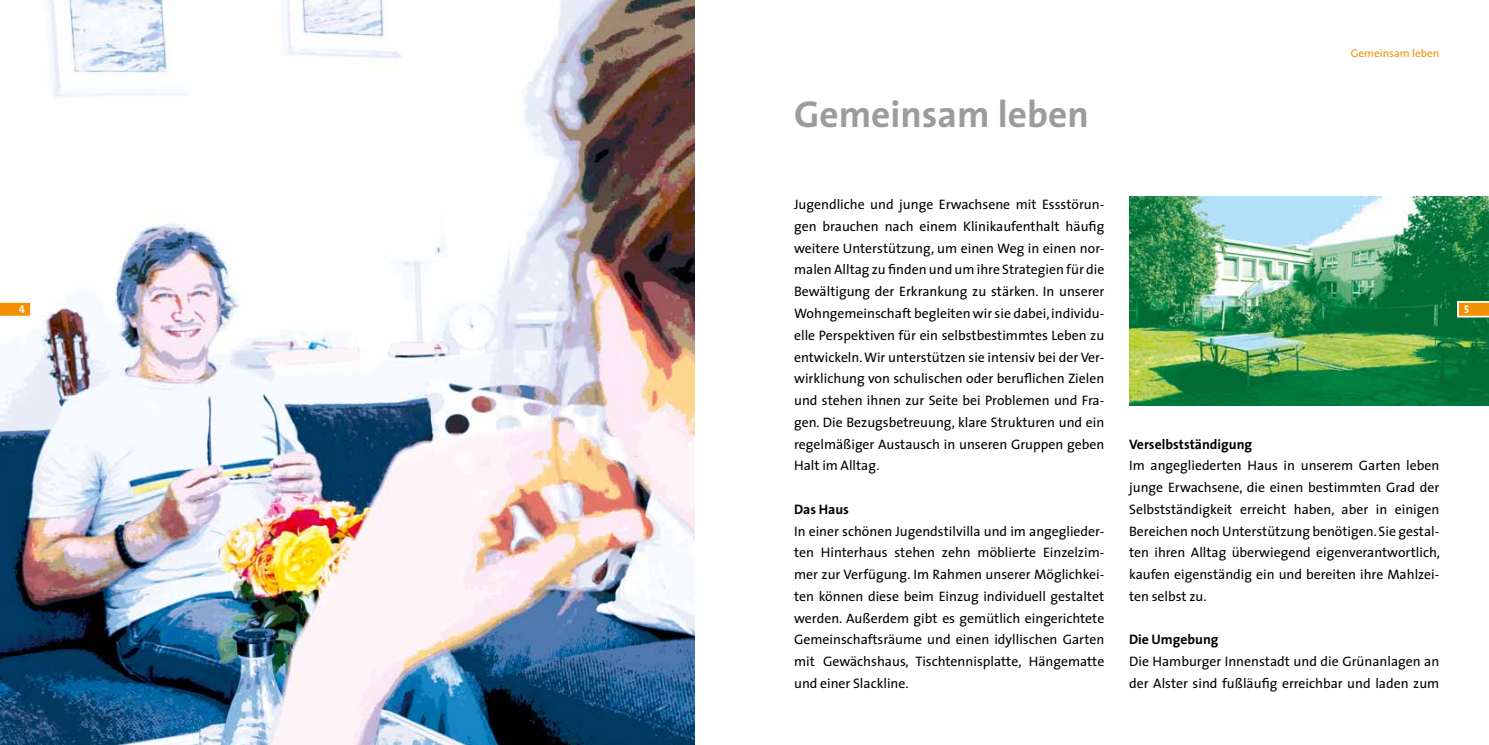
<style>
.page{position:relative;width:1489px;height:745px;background:#fff}
.page>*{position:absolute;margin:0;border:0;box-sizing:border-box;transform-origin:0 0}
.t1{font:700 37.5px "The Sans";color:#9c9c9d}
.t2{font:13.75px/21.8px "The Sans";color:#000;text-align:justify}
.t3{font:700 13.75px "The Sans";color:#000}
.t4{font:11.25px "The Sans";color:#f39100}
.t5{font:11px "The Sans Bold Caps";color:#fff}
</style>
<div class="page">
<img style="left:0;top:0;width:694px;height:744px">
<img style="left:1129px;top:196px;width:359px;height:209px">
<svg style="left:1455px;top:300px;width:33px;height:18px"></svg>
<svg style="left:0;top:300px;width:33px;height:18px"></svg>
<h1 class="t1" style="left:794px;top:83px;width:296px">Gemeinsam leben</h1>
<p class="t4" style="left:1350px;top:44px;width:90px">Gemeinsam leben</p>
<p class="t2" style="left:794px;top:193px;width:312px">Jugendliche und junge Erwachsene mit Essstörun&shy;gen brauchen nach einem Klinikaufenthalt häufig weitere Unterstützung, um einen Weg in einen nor&shy;malen Alltag zu finden und um ihre Strategien für die Bewältigung der Erkrankung zu stärken. In unserer Wohngemeinschaft begleiten wir sie dabei, individu&shy;elle Perspektiven für ein selbstbestimmtes Leben zu entwickeln. Wir unterstützen sie intensiv bei der Ver&shy;wirklichung von schulischen oder beruflichen Zielen und stehen ihnen zur Seite bei Problemen und Fra&shy;gen. Die Bezugsbetreuung, klare Strukturen und ein regelmäßiger Austausch in unseren Gruppen geben Halt im Alltag.</p>
<p class="t3" style="left:794px;top:497px;width:56px">Das Haus</p>
<p class="t2" style="left:794px;top:519px;width:312px">In einer schönen Jugendstilvilla und im angeglieder&shy;ten Hinterhaus stehen zehn möblierte Einzelzim&shy;mer zur Verfügung. Im Rahmen unserer Möglichkei&shy;ten können diese beim Einzug individuell gestaltet werden. Außerdem gibt es gemütlich eingerichtete Gemeinschaftsräume und einen idyllischen Garten mit Gewächshaus, Tischtennisplatte, Hängematte und einer Slackline.</p>
<p class="t5" style="left:19px;top:300px;width:8px">4</p>
<p class="t5" style="left:1463px;top:300px;width:7px">5</p>
<p class="t3" style="left:1129px;top:432px;width:125px">Verselbstständigung</p>
<p class="t2" style="left:1129px;top:454px;width:312px">Im angegliederten Haus in unserem Garten leben junge Erwachsene, die einen bestimmten Grad der Selbstständigkeit erreicht haben, aber in einigen Bereichen noch Unterstützung benötigen. Sie gestal&shy;ten ihren Alltag überwiegend eigenverantwortlich, kaufen eigenständig ein und bereiten ihre Mahlzei&shy;ten selbst zu.</p>
<p class="t3" style="left:1129px;top:627px;width:91px">Die Umgebung</p>
<p class="t2" style="left:1129px;top:649px;width:312px">Die Hamburger Innenstadt und die Grünanlagen an der Alster sind fußläufig erreichbar und laden zum</p>
</div>
